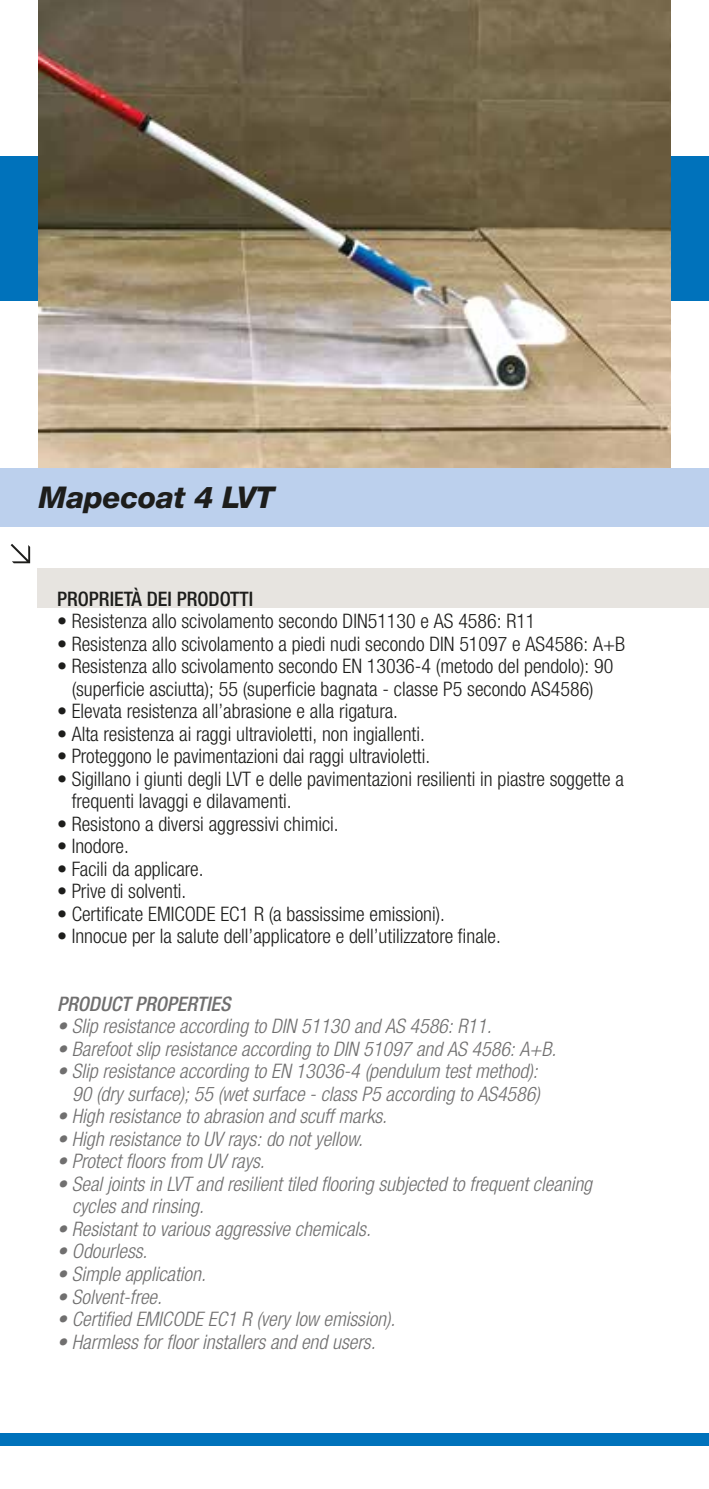
<style>
.page{position:relative;width:709px;height:1489px;background:#fff}
.page>*{position:absolute;margin:0;border:0;box-sizing:border-box;transform-origin:0 0}
.t1{font:italic 800 30px "Helvetica Neue LTW1 G";letter-spacing:-.005em;color:#1d1d1b}
.t2{font:300 condensed 20px/22.5px "Helvetica Neue LTW1 G";color:#1d1d1b;text-align:center}
.t3{font:italic 300 condensed 20px/22.5px "Helvetica Neue LTW1 G";color:#706f6f;text-align:right}
.t4{font:500 condensed 20px "Helvetica Neue LTW1 G";color:#1d1d1b}
.t5{font:italic 500 condensed 20px "Helvetica Neue LTW1 G";color:#706f6f}
</style>
<div class="page">
<div style="left:0;top:157px;width:709px;height:144px;background:#0072bb"></div>
<img style="left:39px;top:0;width:631px;height:468px">
<div style="left:0;top:468px;width:709px;height:58px;background:#bcd0ed"></div>
<div style="left:0;top:1433px;width:709px;height:13px;background:#0072bb"></div>
<div style="left:38px;top:568px;width:671px;height:40px;background:#e7e4e0"></div>
<svg style="left:11px;top:544px;width:19px;height:19px"></svg>
<h1 class="t1" style="left:39px;top:479px;width:237px">Mapecoat 4 LVT</h1>
<p class="t4" style="left:57px;top:586px;width:198px">PROPRIETÀ DEI PRODOTTI</p>
<p class="t2" style="left:57px;top:610px;width:480px">• Resistenza allo scivolamento secondo DIN51130 e AS 4586: R11</p>
<p class="t2" style="left:57px;top:632px;width:569px">• Resistenza allo scivolamento a piedi nudi secondo DIN 51097 e AS4586: A+B</p>
<p class="t2" style="left:57px;top:655px;width:557px">• Resistenza allo scivolamento secondo EN 13036-4 (metodo del pendolo): 90 (superficie asciutta); 55 (superficie bagnata - classe P5 secondo AS4586)</p>
<p class="t2" style="left:57px;top:700px;width:342px">• Elevata resistenza all’abrasione e alla rigatura.</p>
<p class="t2" style="left:57px;top:722px;width:369px">• Alta resistenza ai raggi ultravioletti, non ingiallenti.</p>
<p class="t2" style="left:57px;top:745px;width:374px">• Proteggono le pavimentazioni dai raggi ultravioletti.</p>
<p class="t2" style="left:72px;top:767px;width:553px;text-align:left;text-indent:-15px">• Sigillano i giunti degli LVT e delle pavimentazioni resilienti in piastre soggette a frequenti lavaggi e dilavamenti.</p>
<p class="t2" style="left:57px;top:812px;width:283px">• Resistono a diversi aggressivi chimici.</p>
<p class="t2" style="left:57px;top:835px;width:73px">• Inodore.</p>
<p class="t2" style="left:57px;top:857px;width:148px">• Facili da applicare.</p>
<p class="t2" style="left:57px;top:880px;width:131px">• Prive di solventi.</p>
<p class="t2" style="left:57px;top:902px;width:389px">• Certificate EMICODE EC1 R (a bassissime emissioni).</p>
<p class="t2" style="left:57px;top:925px;width:445px">• Innocue per la salute dell’applicatore e dell’utilizzatore finale.</p>
<p class="t5" style="left:57px;top:991px;width:175px">PRODUCT PROPERTIES</p>
<p class="t3" style="left:57px;top:1015px;width:436px">• Slip resistance according to DIN 51130 and AS 4586: R11.</p>
<p class="t3" style="left:57px;top:1037px;width:501px">• Barefoot slip resistance according to DIN 51097 and AS 4586: A+B.</p>
<p class="t3" style="left:57px;top:1060px;width:484px">• Slip resistance according to EN 13036-4 (pendulum test method):<br>90 (dry surface); 55 (wet surface - class P5 according to AS4586)</p>
<p class="t3" style="left:57px;top:1105px;width:331px">• High resistance to abrasion and scuff marks.</p>
<p class="t3" style="left:57px;top:1127px;width:307px">• High resistance to UV rays: do not yellow.</p>
<p class="t3" style="left:57px;top:1150px;width:209px">• Protect floors from UV rays.</p>
<p class="t3" style="left:72px;top:1172px;width:521px;text-align:left;text-indent:-15px">• Seal joints in LVT and resilient tiled flooring subjected to frequent cleaning cycles and rinsing.</p>
<p class="t3" style="left:57px;top:1217px;width:315px">• Resistant to various aggressive chemicals.</p>
<p class="t3" style="left:57px;top:1240px;width:92px">• Odourless.</p>
<p class="t3" style="left:57px;top:1262px;width:150px">• Simple application.</p>
<p class="t3" style="left:57px;top:1285px;width:106px">• Solvent-free.</p>
<p class="t3" style="left:57px;top:1307px;width:340px">• Certified EMICODE EC1 R (very low emission).</p>
<p class="t3" style="left:57px;top:1330px;width:320px">• Harmless for floor installers and end users.</p>
</div>
